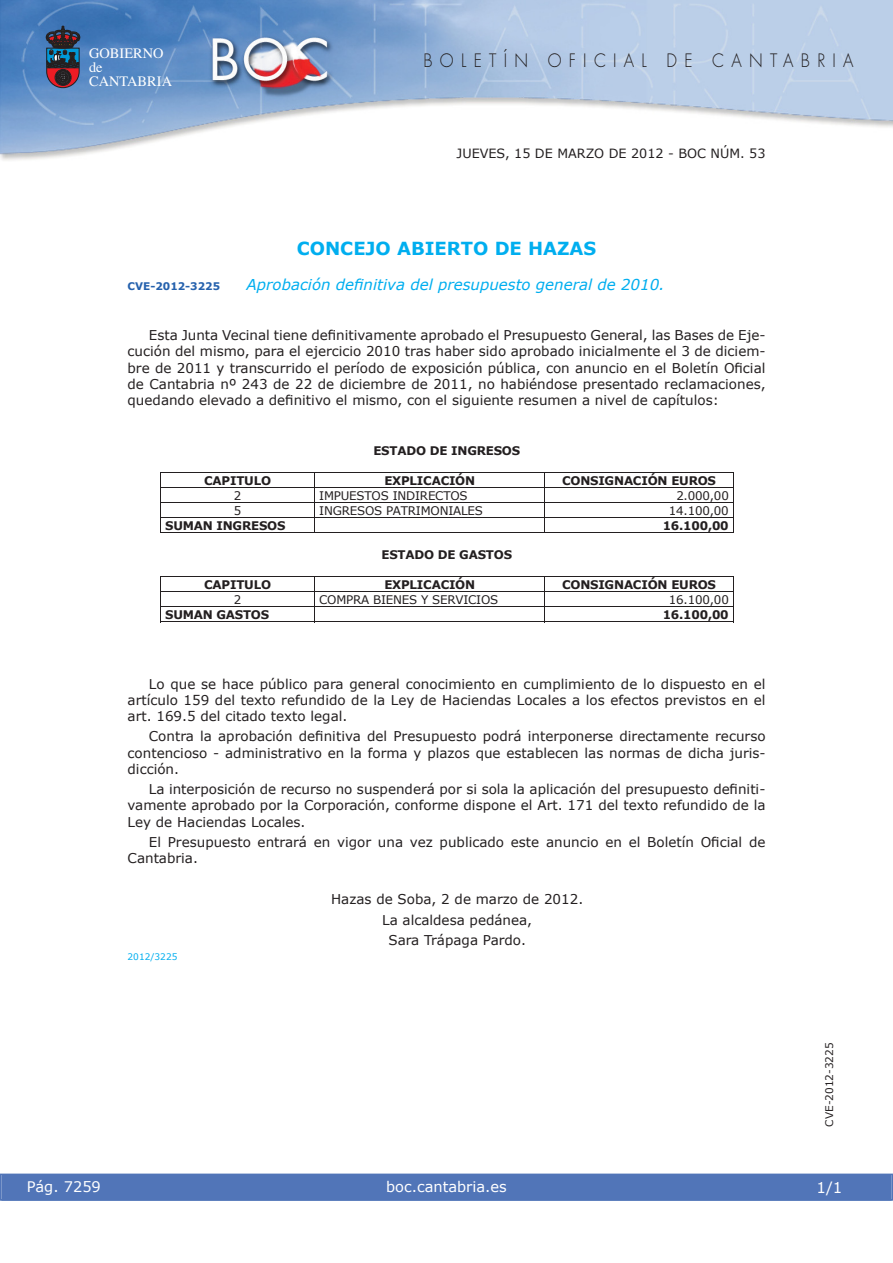
<style>
.page{position:relative;width:893px;height:1263px;background:#fff}
.page>*{position:absolute;margin:0;border:0;box-sizing:border-box;transform-origin:0 0}
.t1{font:300 18px "Futura";letter-spacing:.45em;color:#231f20;scale:.9 1}
.t2{font:700 18px "Verdana";color:#00aeef}
.t3{font:italic 15px "Verdana";color:#00aeef}
.t4{font:15px "Verdana";color:#fff}
.t5{font:14.55px "Verdana";color:#fff}
.t6{font:14.4px/14.1px "Times";color:#fff}
.t7{font:13.5px/16.2px "Verdana";color:#231f20;text-align:justify}
.t8{font:12.75px "Verdana";color:#231f20}
.t9{font:700 11.85px "Verdana";letter-spacing:-.015em;color:#231f20}
.t10{font:11.85px "Verdana";letter-spacing:-.015em;color:#231f20}
.t11{font:10.5px "Verdana";color:#231f20}
.t12{font:700 10.5px "Verdana";color:#2561ad}
.t13{font:9px "Verdana";color:#00aeef}
</style>
<div class="page">
<img style="left:0;top:0;width:893px;height:161px">
<svg style="left:46px;top:26px;width:34px;height:62px;background:#464054"></svg>
<div style="left:1px;top:1174px;width:890px;height:27px;background:#5175b8"></div>
<div style="left:0;top:1174px;width:893px;height:27px;border:1px solid #5175b8"></div>
<hr style="left:160px;top:472px;width:573px;height:1px;background:#231f20">
<hr style="left:160px;top:487px;width:573px;height:1px;background:#231f20">
<hr style="left:160px;top:502px;width:573px;height:1px;background:#231f20">
<hr style="left:160px;top:517px;width:573px;height:1px;background:#231f20">
<svg style="left:160px;top:473px;width:1px;height:59px"></svg>
<hr style="left:160px;top:532px;width:154px;height:1px;background:#231f20">
<svg style="left:314px;top:473px;width:1px;height:60px"></svg>
<hr style="left:315px;top:532px;width:229px;height:1px;background:#231f20">
<svg style="left:544px;top:473px;width:1px;height:60px"></svg>
<hr style="left:545px;top:532px;width:188px;height:1px;background:#231f20">
<svg style="left:733px;top:472px;width:1px;height:61px"></svg>
<hr style="left:160px;top:576px;width:573px;height:1px;background:#231f20">
<hr style="left:160px;top:591px;width:573px;height:1px;background:#231f20">
<hr style="left:160px;top:606px;width:573px;height:1px;background:#231f20">
<svg style="left:160px;top:577px;width:1px;height:45px"></svg>
<hr style="left:160px;top:622px;width:154px;height:1px;background:#231f20">
<svg style="left:314px;top:577px;width:1px;height:45px"></svg>
<hr style="left:315px;top:622px;width:229px;height:1px;background:#231f20">
<svg style="left:544px;top:577px;width:1px;height:45px"></svg>
<hr style="left:545px;top:622px;width:188px;height:1px;background:#231f20">
<svg style="left:733px;top:576px;width:1px;height:47px"></svg>
<p class="t6" style="left:89px;top:47px;width:85px">GOBIERNO de<br>CANTABRIA</p>
<h1 class="t1" style="left:423px;top:52px;width:479px">BOLETÍN OFICIAL DE CANTABRIA</h1>
<p class="t8" style="left:456px;top:145px;width:310px">JUEVES, 15 DE MARZO DE 2012 - BOC NÚM. 53</p>
<h1 class="t2" style="left:297px;top:237px;width:301px">CONCEJO ABIERTO DE HAZAS</h1>
<p class="t12" style="left:128px;top:279px;width:94px">CVE-2012-3225</p>
<p class="t3" style="left:247px;top:275px;width:419px">Aprobación definitiva del presupuesto general de 2010.</p>
<p class="t7" style="left:128px;top:327px;width:639px;text-indent:21px">Esta Junta Vecinal tiene definitivamente aprobado el Presupuesto General, las Bases de Eje&shy;cución del mismo, para el ejercicio 2010 tras haber sido aprobado inicialmente el 3 de diciem&shy;bre de 2011 y transcurrido el período de exposición pública, con anuncio en el Boletín Oficial de Cantabria nº 243 de 22 de diciembre de 2011, no habiéndose presentado reclamaciones, quedando elevado a definitivo el mismo, con el siguiente resumen a nivel de capítulos:</p>
<p class="t9" style="left:373px;top:443px;width:148px">ESTADO DE INGRESOS</p>
<p class="t9" style="left:204px;top:473px;width:68px">CAPITULO</p>
<p class="t9" style="left:384px;top:473px;width:92px">EXPLICACIÓN</p>
<p class="t9" style="left:562px;top:473px;width:155px">CONSIGNACIÓN EUROS</p>
<p class="t10" style="left:234px;top:488px;width:9px">2</p>
<p class="t10" style="left:319px;top:488px;width:150px">IMPUESTOS INDIRECTOS</p>
<p class="t10" style="left:676px;top:488px;width:54px">2.000,00</p>
<p class="t10" style="left:234px;top:503px;width:9px">5</p>
<p class="t10" style="left:319px;top:503px;width:165px">INGRESOS PATRIMONIALES</p>
<p class="t10" style="left:669px;top:503px;width:61px">14.100,00</p>
<p class="t9" style="left:165px;top:518px;width:122px">SUMAN INGRESOS</p>
<p class="t9" style="left:663px;top:518px;width:68px">16.100,00</p>
<p class="t9" style="left:381px;top:548px;width:132px">ESTADO DE GASTOS</p>
<p class="t9" style="left:204px;top:577px;width:68px">CAPITULO</p>
<p class="t9" style="left:384px;top:577px;width:92px">EXPLICACIÓN</p>
<p class="t9" style="left:562px;top:577px;width:155px">CONSIGNACIÓN EUROS</p>
<p class="t10" style="left:234px;top:592px;width:9px">2</p>
<p class="t10" style="left:319px;top:592px;width:180px">COMPRA BIENES Y SERVICIOS</p>
<p class="t10" style="left:669px;top:592px;width:61px">16.100,00</p>
<p class="t9" style="left:165px;top:607px;width:106px">SUMAN GASTOS</p>
<p class="t9" style="left:663px;top:607px;width:68px">16.100,00</p>
<p class="t7" style="left:128px;top:675px;width:639px;text-indent:21px">Lo que se hace público para general conocimiento en cumplimiento de lo dispuesto en el artículo 159 del texto refundido de la Ley de Haciendas Locales a los efectos previstos en el art. 169.5 del citado texto legal.</p>
<p class="t7" style="left:128px;top:728px;width:639px;text-indent:21px">Contra la aprobación definitiva del Presupuesto podrá interponerse directamente recurso contencioso - administrativo en la forma y plazos que establecen las normas de dicha juris&shy;dicción.</p>
<p class="t7" style="left:128px;top:781px;width:639px;text-indent:21px">La interposición de recurso no suspenderá por si sola la aplicación del presupuesto definiti&shy;vamente aprobado por la Corporación, conforme dispone el Art. 171 del texto refundido de la Ley de Haciendas Locales.</p>
<p class="t7" style="left:128px;top:834px;width:639px;text-indent:21px">El Presupuesto entrará en vigor una vez publicado este anuncio en el Boletín Oficial de<br>Cantabria.</p>
<p class="t7" style="left:331px;top:889px;width:254px;line-height:20.4px;text-align:center">Hazas de Soba, 2 de marzo de 2012.<br>La alcaldesa pedánea,<br>Sara Trápaga Pardo.</p>
<p class="t13" style="left:128px;top:951px;width:51px">2012/3225</p>
<p class="t11" style="left:823px;top:1127px;width:86px;rotate:-90deg">CVE-2012-3225</p>
<p class="t5" style="left:27px;top:1177px;width:76px">Pág. 7259</p>
<p class="t5" style="left:386px;top:1178px;width:122px">boc.cantabria.es</p>
<p class="t4" style="left:816px;top:1178px;width:27px">1/1</p>
</div>
